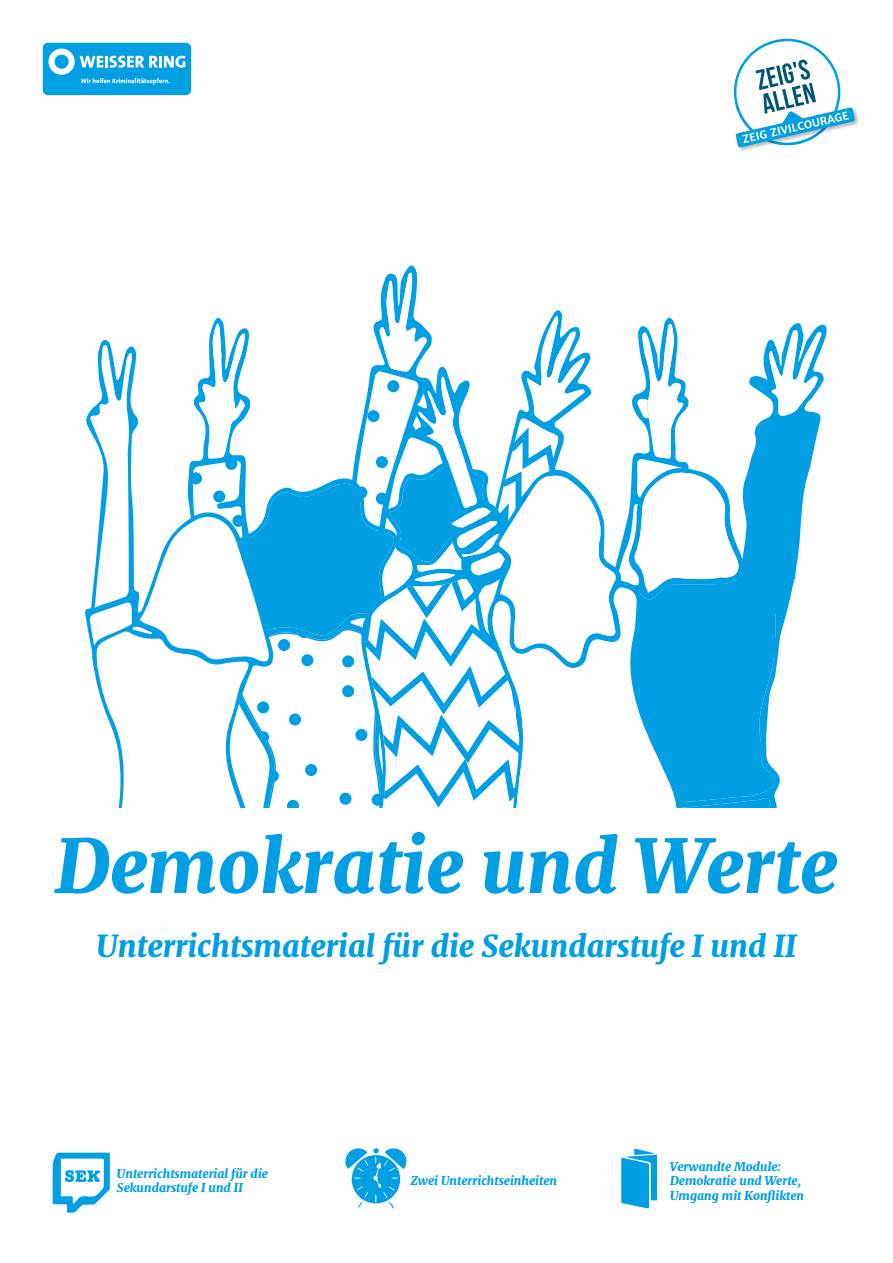
<style>
.page{position:relative;width:893px;height:1263px;background:#fff}
.page>*{position:absolute;margin:0;border:0;box-sizing:border-box;transform-origin:0 0}
.t1{font:italic 800 73.5px "Merriweather";color:#009fe3}
.t2{font:italic 800 30px "Merriweather";color:#009fe3}
.t3{font:italic 800 12px/14.4px "Merriweather";color:#009fe3}
</style>
<div class="page">
<svg style="left:43px;top:43px;width:148px;height:52px"></svg>
<svg style="left:85px;top:273px;width:742px;height:535px"></svg>
<svg style="left:53px;top:1153px;width:57px;height:60px"></svg>
<svg style="left:345px;top:1148px;width:62px;height:61px"></svg>
<svg style="left:621px;top:1148px;width:36px;height:60px"></svg>
<img style="left:738px;top:109px;width:121px;height:42px">
<svg style="left:734px;top:39px;width:121px;height:109px"></svg>
<h1 class="t1" style="left:56px;top:821px;width:783px">Demokratie und Werte</h1>
<h2 class="t2" style="left:96px;top:927px;width:702px">Unterrichtsmaterial für die Sekundarstufe I und II</h2>
<p class="t3" style="left:117px;top:1166px;width:153px">Unterrichtsmaterial für die<br>Sekundarstufe I und II</p>
<p class="t3" style="left:411px;top:1174px;width:148px">Zwei Unterrichtseinheiten</p>
<p class="t3" style="left:670px;top:1159px;width:136px">Verwandte Module:<br>Demokratie und Werte,<br>Umgang mit Konflikten</p>
</div>
